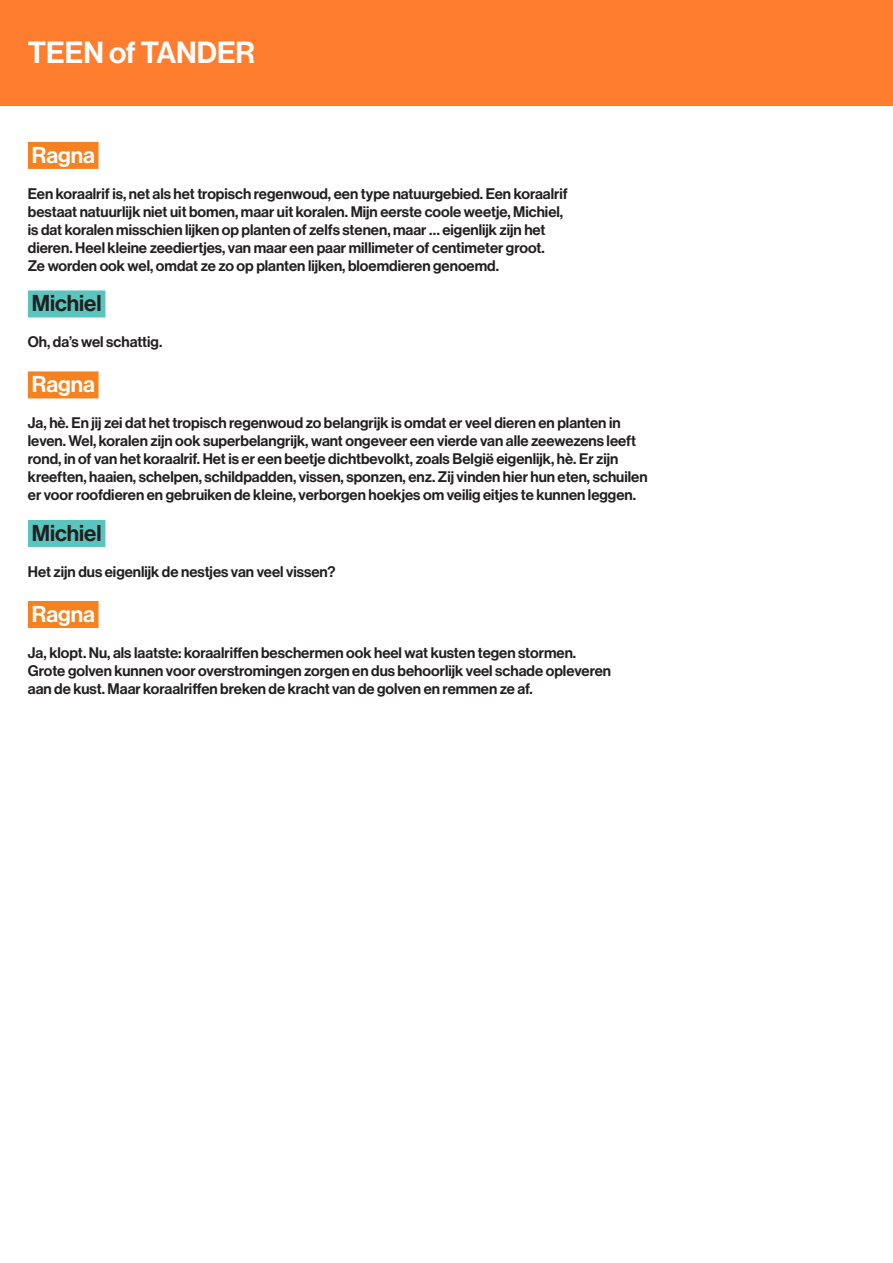
<style>
.page{position:relative;width:893px;height:1263px;background:#fff}
.page>*{position:absolute;margin:0;border:0;box-sizing:border-box;transform-origin:0 0}
.t1{font:500 30px "Haas Grot Disp 65";color:#fff}
.Body{font:500 22.5px "Haas Grot Disp 65";color:#fff}
.Body-2{font:500 22.5px "Haas Grot Disp 65";color:#231f20}
.Body-3{font:500 15px/18px "Haas Grot Disp 65";color:#231f20}
</style>
<div class="page">
<div style="left:0;top:0;width:893px;height:105px;background:#ff7d2e"></div>
<div style="left:28px;top:142px;width:71px;height:27px;background:#f58220"></div>
<div style="left:28px;top:290px;width:77px;height:27px;background:#5ac4bd"></div>
<div style="left:28px;top:371px;width:71px;height:27px;background:#f58220"></div>
<div style="left:28px;top:520px;width:77px;height:27px;background:#5ac4bd"></div>
<div style="left:28px;top:601px;width:71px;height:27px;background:#f58220"></div>
<p class="t1" style="left:28px;top:35px;width:229px">TEEN of TANDER</p>
<p class="Body" style="left:32px;top:142px;width:65px">Ragna</p>
<p class="Body-3" style="left:28px;top:185px;width:541px">Een koraalrif is, net als het tropisch regenwoud, een type natuurgebied. Een koraalrif bestaat natuurlijk niet uit bomen, maar uit koralen. Mijn eerste coole weetje, Michiel, is dat koralen misschien lijken op planten of zelfs stenen, maar … eigenlijk zijn het dieren. Heel kleine zeediertjes, van maar een paar millimeter of centimeter groot.<br>Ze worden ook wel, omdat ze zo op planten lijken, bloemdieren genoemd.</p>
<p class="Body-2" style="left:32px;top:290px;width:71px">Michiel</p>
<p class="Body-3" style="left:28px;top:333px;width:136px">Oh, da’s wel schattig.</p>
<p class="Body" style="left:32px;top:371px;width:65px">Ragna</p>
<p class="Body-3" style="left:28px;top:414px;width:621px">Ja, hè. En jij zei dat het tropisch regenwoud zo belangrijk is omdat er veel dieren en planten in leven. Wel, koralen zijn ook superbelangrijk, want ongeveer een vierde van alle zeewezens leeft rond, in of van het koraalrif. Het is er een beetje dichtbevolkt, zoals België eigenlijk, hè. Er zijn kreeften, haaien, schelpen, schildpadden, vissen, sponzen, enz. Zij vinden hier hun eten, schuilen er voor roofdieren en gebruiken de kleine, verborgen hoekjes om veilig eitjes te kunnen leggen.</p>
<p class="Body-2" style="left:32px;top:520px;width:71px">Michiel</p>
<p class="Body-3" style="left:28px;top:563px;width:309px">Het zijn dus eigenlijk de nestjes van veel vissen?</p>
<p class="Body" style="left:32px;top:601px;width:65px">Ragna</p>
<p class="Body-3" style="left:28px;top:644px;width:585px">Ja, klopt. Nu, als laatste: koraalriffen beschermen ook heel wat kusten tegen stormen.<br>Grote golven kunnen voor overstromingen zorgen en dus behoorlijk veel schade opleveren aan de kust. Maar koraalriffen breken de kracht van de golven en remmen ze af.</p>
</div>
